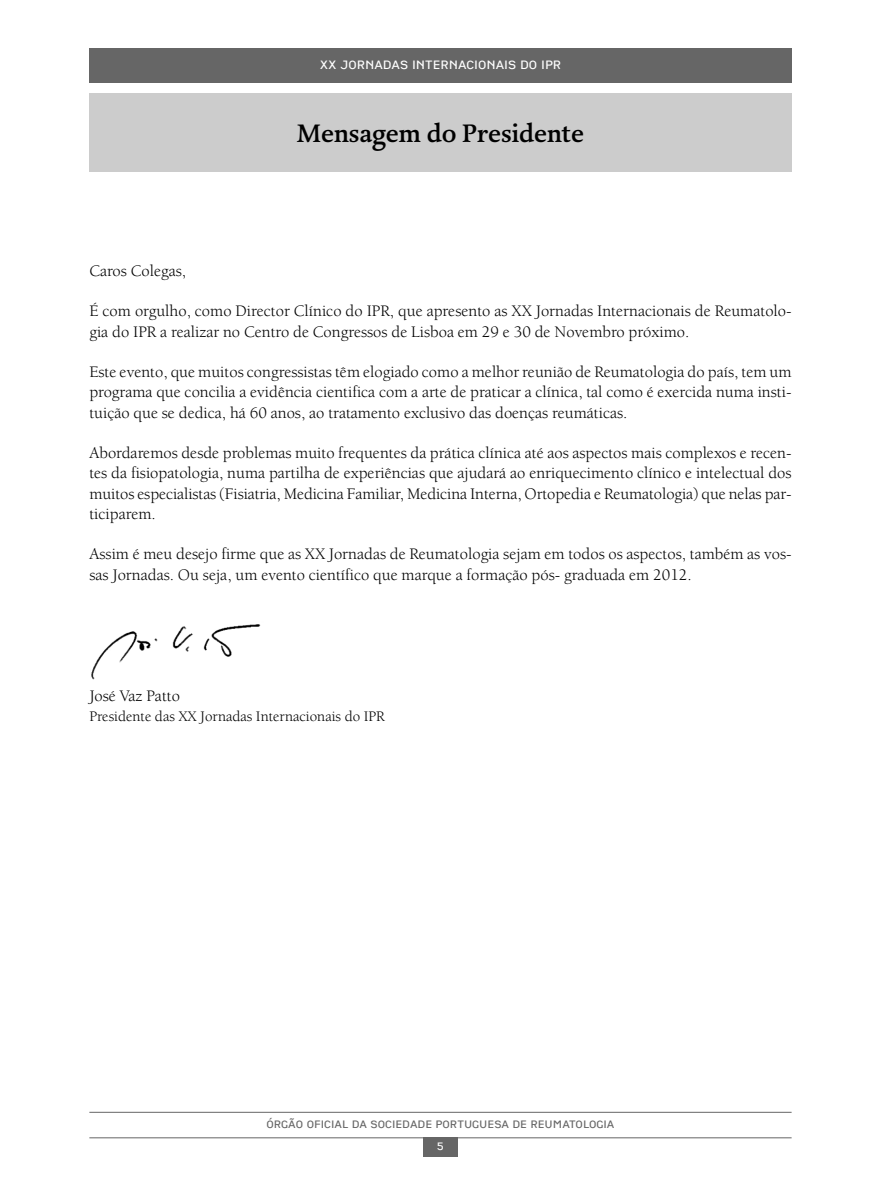
<style>
.page{position:relative;width:881px;height:1191px;background:#fff}
.page>*{position:absolute;margin:0;border:0;box-sizing:border-box;transform-origin:0 0}
.t1{font:26.25px "DTL Dorian ST Medium";color:#000}
.t2{font:16.5px/20.2px "Berkeley";color:#000}
.t3{font:15px "Berkeley";color:#000}
.t4{font:13.5px "CP Company TT Regular";color:#fff}
.t5{font:12px "CP Company TT Regular";color:#666}
.t6{font:12px "CP Company TT Regular";color:#fff}
</style>
<div class="page">
<hr style="left:89px;top:1112px;width:702px;height:1px;background:#666">
<hr style="left:89px;top:1137px;width:702px;height:1px;background:#666">
<div style="left:423px;top:1137px;width:34px;height:20px;background:#666"></div>
<div style="left:89px;top:49px;width:702px;height:34px;background:#666"></div>
<div style="left:89px;top:94px;width:702px;height:78px;background:#ccc"></div>
<img style="left:91px;top:624px;width:170px;height:56px">
<p class="t4" style="left:320px;top:57px;width:243px">XX JORNADAS INTERNACIONAIS DO IPR</p>
<h1 class="t1" style="left:297px;top:117px;width:289px">Mensagem do Presidente</h1>
<p class="t2" style="left:89px;top:262px;width:98px">Caros Colegas,</p>
<p class="t2" style="left:89px;top:302px;width:703px">É com orgulho, como Director Clínico do IPR, que apresento as XX Jornadas Internacionais de Reumatolo&shy;gia do IPR a realizar no Centro de Congressos de Lisboa em 29 e 30 de Novembro próximo.</p>
<p class="t2" style="left:89px;top:363px;width:703px;text-align:justify">Este evento, que muitos congressistas têm elogiado como a melhor reunião de Reumatologia do país, tem um programa que concilia a evidência cientifica com a arte de praticar a clínica, tal como é exercida numa insti&shy;tuição que se dedica, há 60 anos, ao tratamento exclusivo das doenças reumáticas.</p>
<p class="t2" style="left:89px;top:444px;width:703px;text-align:justify">Abordaremos desde problemas muito frequentes da prática clínica até aos aspectos mais complexos e recen&shy;tes da fisiopatologia, numa partilha de experiências que ajudará ao enriquecimento clínico e intelectual dos muitos especialistas (Fisiatria, Medicina Familiar, Medicina Interna, Ortopedia e Reumatologia) que nelas par&shy;ticiparem.</p>
<p class="t2" style="left:89px;top:545px;width:703px">Assim é meu desejo firme que as XX Jornadas de Reumatologia sejam em todos os aspectos, também as vos&shy;sas Jornadas. Ou seja, um evento científico que marque a formação pós- graduada em 2012.</p>
<p class="t2" style="left:89px;top:687px;width:92px">José Vaz Patto</p>
<p class="t3" style="left:89px;top:711px;width:297px">Presidente das XX Jornadas Internacionais do IPR</p>
<p class="t5" style="left:266px;top:1117px;width:349px">ÓRGÃO OFICIAL DA SOCIEDADE PORTUGUESA DE REUMATOLOGIA</p>
<p class="t6" style="left:437px;top:1139px;width:9px">5</p>
</div>
